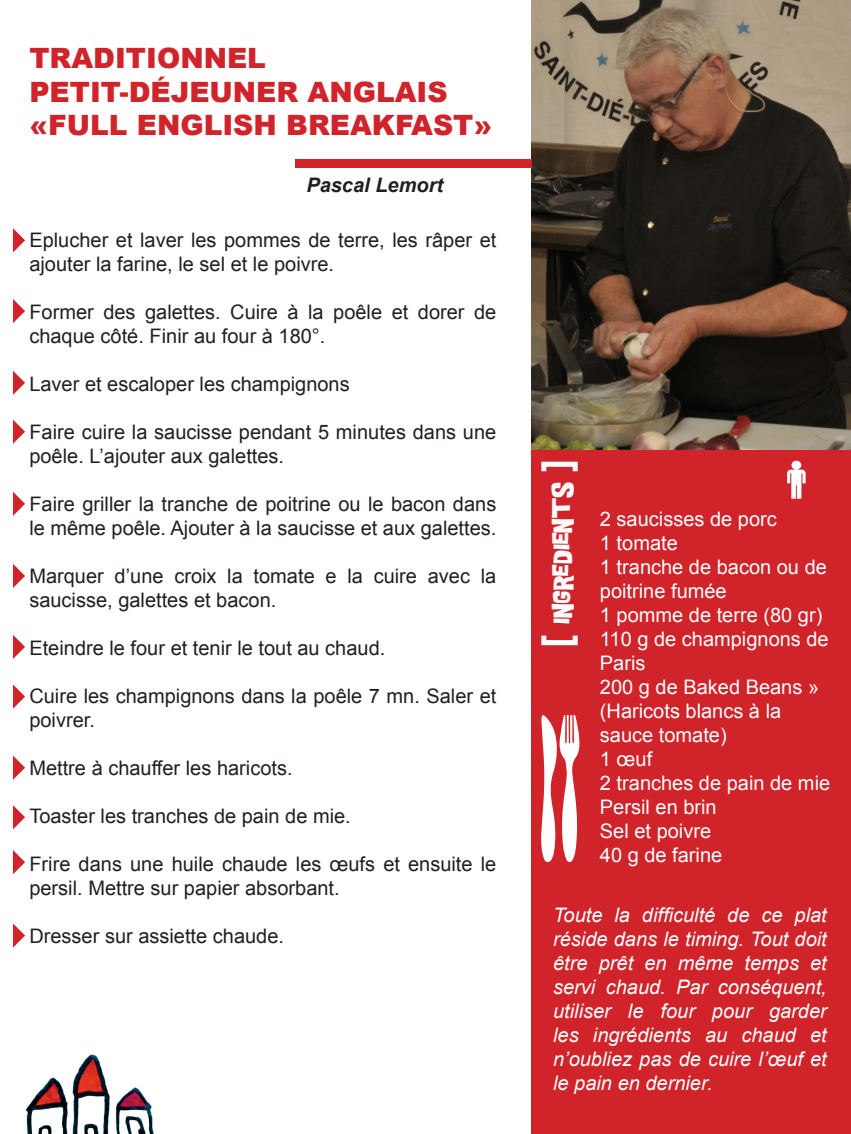
<style>
.page{position:relative;width:851px;height:1134px;background:#fff}
.page>*{position:absolute;margin:0;border:0;box-sizing:border-box;transform-origin:0 0}
.t1{font:900 28px "Arial";color:#d1232a}
.t2{font:23px "Good Girl";color:#fff}
.t3{font:20px/24px "Arial";color:#231f20}
.t4{font:20px/24px "Arial";color:#fff}
.t5{font:italic 20px/24px "Arial";color:#fff;text-align:justify}
.t6{font:italic 700 20px "Arial";color:#231f20}
.s1{font-family:"Arial";font-weight:700;font-size:39.4px}
</style>
<div class="page">
<div style="left:531px;top:0;width:319px;height:1134px;background:#d1232a"></div>
<img style="left:531px;top:0;width:319px;height:449px">
<div style="left:295px;top:159px;width:236px;height:9px;background:#d1232a"></div>
<img style="left:25px;top:1077px;width:40px;height:57px">
<img style="left:116px;top:1087px;width:38px;height:47px">
<img style="left:65px;top:1054px;width:51px;height:80px">
<svg style="left:787px;top:461px;width:18px;height:38px"></svg>
<svg style="left:13px;top:228px;width:12px;height:24px"></svg>
<svg style="left:13px;top:299px;width:12px;height:24px"></svg>
<svg style="left:13px;top:371px;width:12px;height:24px"></svg>
<svg style="left:13px;top:420px;width:12px;height:24px"></svg>
<svg style="left:13px;top:492px;width:12px;height:24px"></svg>
<svg style="left:13px;top:564px;width:12px;height:24px"></svg>
<svg style="left:13px;top:635px;width:12px;height:24px"></svg>
<svg style="left:13px;top:684px;width:12px;height:25px"></svg>
<svg style="left:13px;top:755px;width:12px;height:25px"></svg>
<svg style="left:13px;top:805px;width:12px;height:24px"></svg>
<svg style="left:13px;top:850px;width:12px;height:24px"></svg>
<svg style="left:13px;top:923px;width:12px;height:25px"></svg>
<svg style="left:541px;top:714px;width:38px;height:149px"></svg>
<p class="t1" style="left:29px;top:43px;width:238px">TRADITIONNEL</p>
<p class="t1" style="left:29px;top:76px;width:420px">PETIT-DÉJEUNER ANGLAIS</p>
<p class="t1" style="left:29px;top:110px;width:464px">«FULL ENGLISH BREAKFAST»</p>
<p class="t6" style="left:306px;top:172px;width:138px">Pascal Lemort</p>
<p class="t3" style="left:29px;top:228px;width:468px">Eplucher et laver les pommes de terre, les râper et ajouter la farine, le sel et le poivre.</p>
<p class="t3" style="left:29px;top:300px;width:468px">Former des galettes. Cuire à la poêle et dorer de chaque côté. Finir au four à 180°.</p>
<p class="t3" style="left:29px;top:372px;width:322px">Laver et escaloper les champignons</p>
<p class="t3" style="left:29px;top:420px;width:468px">Faire cuire la saucisse pendant 5 minutes dans une poêle. L’ajouter aux galettes.</p>
<p class="t3" style="left:29px;top:492px;width:468px">Faire griller la tranche de poitrine ou le bacon dans le même poêle. Ajouter à la saucisse et aux galettes.</p>
<p class="t3" style="left:29px;top:564px;width:468px">Marquer d’une croix la tomate e la cuire avec la saucisse, galettes et bacon.</p>
<p class="t3" style="left:29px;top:636px;width:357px">Eteindre le four et tenir le tout au chaud.</p>
<p class="t3" style="left:29px;top:684px;width:468px">Cuire les champignons dans la poêle 7 mn. Saler et poivrer.</p>
<p class="t3" style="left:29px;top:756px;width:265px">Mettre à chauffer les haricots.</p>
<p class="t3" style="left:29px;top:804px;width:323px">Toaster les tranches de pain de mie.</p>
<p class="t3" style="left:29px;top:852px;width:468px">Frire dans une huile chaude les œufs et ensuite le persil. Mettre sur papier absorbant.</p>
<p class="t3" style="left:29px;top:924px;width:256px">Dresser sur assiette chaude.</p>
<p class="t2" style="left:551px;top:648px;width:191px;rotate:-90deg"><span class="s1">[</span> Ingredients <span class="s1">]</span></p>
<p class="t4" style="left:600px;top:507px;width:178px">2 saucisses de porc</p>
<p class="t4" style="left:600px;top:531px;width:79px">1 tomate</p>
<p class="t4" style="left:600px;top:555px;width:228px">1 tranche de bacon ou de poitrine fumée</p>
<p class="t4" style="left:600px;top:603px;width:224px">1 pomme de terre (80 gr)</p>
<p class="t4" style="left:600px;top:627px;width:230px">110 g de champignons de<br>Paris</p>
<p class="t4" style="left:600px;top:675px;width:221px">200 g de Baked Beans » (Haricots blancs à la sauce tomate)</p>
<p class="t4" style="left:600px;top:747px;width:54px">1 œuf</p>
<p class="t4" style="left:600px;top:771px;width:232px">2 tranches de pain de mie</p>
<p class="t4" style="left:600px;top:795px;width:118px">Persil en brin</p>
<p class="t4" style="left:600px;top:819px;width:113px">Sel et poivre</p>
<p class="t4" style="left:600px;top:843px;width:124px">40 g de farine</p>
<p class="t5" style="left:553px;top:903px;width:275px">Toute la difficulté de ce plat réside dans le timing. Tout doit être prêt en même temps et servi chaud. Par conséquent, utiliser le four pour garder les ingrédients au chaud et n’oubliez pas de cuire l’œuf et le pain en dernier.</p>
</div>
